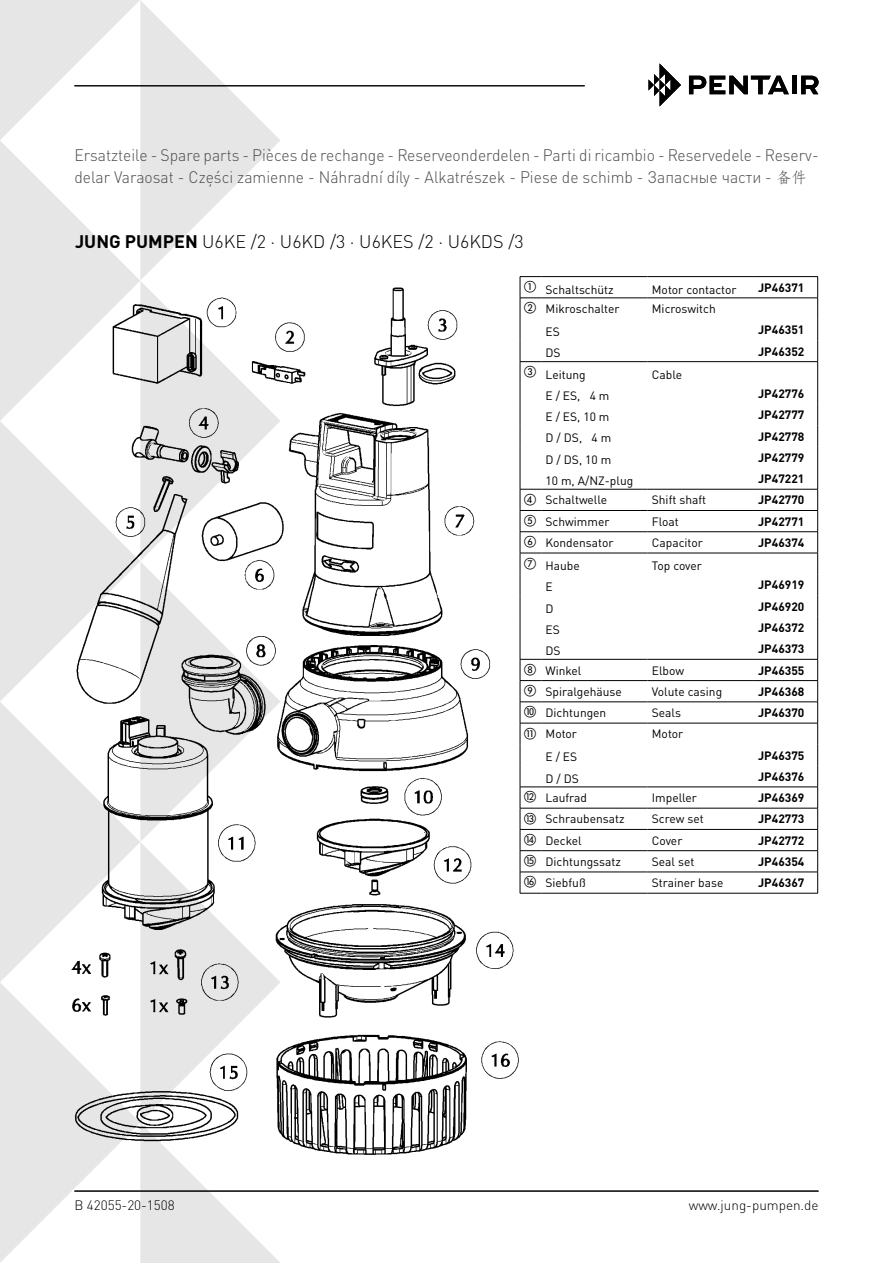
<style>
.page{position:relative;width:893px;height:1263px;background:#fff}
.page>*{position:absolute;margin:0;border:0;box-sizing:border-box;transform-origin:0 0}
.t1{font:300 18px "DIN Pro";color:#000}
.t2{font:300 16.5px/21.6px "DIN Pro";color:#4c4c4c;scale:.95 1}
.Test{font:300 13.5px "DIN Pro";color:#000}
.Test-2{font:12px "DIN Pro";color:#000}
.Tabelle{font:700 12px "DIN Pro";color:#000}
.Tabelle-2{font:12px "DIN Pro";color:#000}
.s1{font-family:"Adobe Fangsong Std";font-weight:400;font-size:15px}
.s2{font-weight:700}
</style>
<div class="page">
<svg style="left:0;top:0;width:281px;height:140px;fill:#eee"></svg>
<svg style="left:0;top:140px;width:280px;height:281px;fill:#e6e6e6"></svg>
<svg style="left:0;top:421px;width:44px;height:280px;fill:#e6e6e6"></svg>
<svg style="left:0;top:702px;width:44px;height:280px;background:#e9e9e9"></svg>
<svg style="left:0;top:983px;width:281px;height:280px;fill:#e6e6e6"></svg>
<svg style="left:0;top:1262px;width:13px;height:1px"></svg>
<hr style="left:74px;top:1191px;width:745px;height:1px;background:#000">
<hr style="left:74px;top:85px;width:511px;height:1px;background:#000">
<svg style="left:648px;top:63px;width:33px;height:44px"></svg>
<svg style="left:689px;top:76px;width:100px;height:18px"></svg>
<hr style="left:792px;top:76px;width:4px;height:18px;background:#000">
<svg style="left:801px;top:76px;width:18px;height:18px"></svg>
<img style="left:44px;top:276px;width:476px;height:893px">
<hr style="left:541px;top:276px;width:107px;height:1px;background:#000">
<hr style="left:648px;top:276px;width:106px;height:1px;background:#000">
<hr style="left:754px;top:276px;width:64px;height:1px;background:#000">
<hr style="left:541px;top:298px;width:107px;height:1px;background:#000">
<hr style="left:648px;top:298px;width:106px;height:1px;background:#000">
<hr style="left:754px;top:298px;width:64px;height:1px;background:#000">
<hr style="left:541px;top:361px;width:107px;height:1px;background:#000">
<hr style="left:648px;top:361px;width:106px;height:1px;background:#000">
<hr style="left:754px;top:361px;width:64px;height:1px;background:#000">
<hr style="left:541px;top:489px;width:107px;height:1px;background:#000">
<hr style="left:648px;top:489px;width:106px;height:1px;background:#000">
<hr style="left:754px;top:489px;width:64px;height:1px;background:#000">
<hr style="left:541px;top:510px;width:107px;height:1px;background:#000">
<hr style="left:648px;top:510px;width:106px;height:1px;background:#000">
<hr style="left:754px;top:510px;width:64px;height:1px;background:#000">
<hr style="left:541px;top:531px;width:107px;height:1px;background:#000">
<hr style="left:648px;top:531px;width:106px;height:1px;background:#000">
<hr style="left:754px;top:531px;width:64px;height:1px;background:#000">
<hr style="left:541px;top:553px;width:107px;height:1px;background:#000">
<hr style="left:648px;top:553px;width:106px;height:1px;background:#000">
<hr style="left:754px;top:553px;width:64px;height:1px;background:#000">
<hr style="left:541px;top:659px;width:107px;height:1px;background:#000">
<hr style="left:648px;top:659px;width:106px;height:1px;background:#000">
<hr style="left:754px;top:659px;width:64px;height:1px;background:#000">
<hr style="left:541px;top:680px;width:107px;height:1px;background:#000">
<hr style="left:648px;top:680px;width:106px;height:1px;background:#000">
<hr style="left:754px;top:680px;width:64px;height:1px;background:#000">
<hr style="left:541px;top:702px;width:107px;height:1px;background:#000">
<hr style="left:648px;top:702px;width:106px;height:1px;background:#000">
<hr style="left:754px;top:702px;width:64px;height:1px;background:#000">
<hr style="left:541px;top:723px;width:107px;height:1px;background:#000">
<hr style="left:648px;top:723px;width:106px;height:1px;background:#000">
<hr style="left:754px;top:723px;width:64px;height:1px;background:#000">
<hr style="left:541px;top:787px;width:107px;height:1px;background:#000">
<hr style="left:648px;top:787px;width:106px;height:1px;background:#000">
<hr style="left:754px;top:787px;width:64px;height:1px;background:#000">
<hr style="left:541px;top:808px;width:107px;height:1px;background:#000">
<hr style="left:648px;top:808px;width:106px;height:1px;background:#000">
<hr style="left:754px;top:808px;width:64px;height:1px;background:#000">
<hr style="left:541px;top:829px;width:107px;height:1px;background:#000">
<hr style="left:648px;top:829px;width:106px;height:1px;background:#000">
<hr style="left:754px;top:829px;width:64px;height:1px;background:#000">
<hr style="left:541px;top:850px;width:107px;height:1px;background:#000">
<hr style="left:648px;top:850px;width:106px;height:1px;background:#000">
<hr style="left:754px;top:850px;width:64px;height:1px;background:#000">
<hr style="left:541px;top:872px;width:107px;height:1px;background:#000">
<hr style="left:648px;top:872px;width:106px;height:1px;background:#000">
<hr style="left:754px;top:872px;width:64px;height:1px;background:#000">
<svg style="left:817px;top:277px;width:1px;height:616px"></svg>
<hr style="left:541px;top:893px;width:107px;height:1px;background:#000">
<hr style="left:648px;top:893px;width:106px;height:1px;background:#000">
<hr style="left:754px;top:893px;width:64px;height:1px;background:#000">
<svg style="left:520px;top:276px;width:21px;height:618px"></svg>
<p class="t2" style="left:74px;top:143px;width:782px">Ersatzteile - Spare parts - Pièces de rechange - Reserveonderdelen - Parti di ricambio - Reservedele - Reserv&shy;delar Varaosat - Części zamienne - Náhradní díly - Alkatrészek - Piese de schimb - Запасные части - <span class="s1">备件</span></p>
<p class="t1" style="left:75px;top:227px;width:450px"><span class="s2">JUNG PUMPEN</span> U6KE /2 · U6KD /3 · U6KES /2 · U6KDS /3</p>
<p class="Tabelle-2" style="left:546px;top:280px;width:70px">Schaltschütz</p>
<p class="Tabelle-2" style="left:652px;top:280px;width:86px">Motor contactor</p>
<p class="Tabelle" style="left:758px;top:277px;width:48px">JP46371</p>
<p class="Test-2" style="left:546px;top:299px;width:76px">Mikroschalter</p>
<p class="Test-2" style="left:652px;top:299px;width:65px">Microswitch</p>
<p class="Tabelle-2" style="left:546px;top:322px;width:16px">ES</p>
<p class="Tabelle" style="left:758px;top:320px;width:48px">JP46351</p>
<p class="Tabelle-2" style="left:546px;top:344px;width:17px">DS</p>
<p class="Tabelle" style="left:758px;top:341px;width:48px">JP46352</p>
<p class="Tabelle-2" style="left:546px;top:365px;width:42px">Leitung</p>
<p class="Tabelle-2" style="left:652px;top:365px;width:32px">Cable</p>
<p class="Tabelle-2" style="left:546px;top:386px;width:65px">E / ES, 4 m</p>
<p class="Tabelle" style="left:758px;top:384px;width:48px">JP42776</p>
<p class="Tabelle-2" style="left:546px;top:407px;width:65px">E / ES, 10 m</p>
<p class="Tabelle" style="left:758px;top:405px;width:48px">JP42777</p>
<p class="Tabelle-2" style="left:546px;top:429px;width:67px">D / DS, 4 m</p>
<p class="Tabelle" style="left:758px;top:426px;width:48px">JP42778</p>
<p class="Tabelle-2" style="left:546px;top:450px;width:67px">D / DS, 10 m</p>
<p class="Tabelle" style="left:758px;top:448px;width:48px">JP42779</p>
<p class="Tabelle-2" style="left:546px;top:471px;width:89px">10 m, A/NZ-plug</p>
<p class="Tabelle" style="left:758px;top:469px;width:48px">JP47221</p>
<p class="Test-2" style="left:546px;top:491px;width:63px">Schaltwelle</p>
<p class="Test-2" style="left:652px;top:491px;width:56px">Shift shaft</p>
<p class="Tabelle" style="left:758px;top:490px;width:48px">JP42770</p>
<p class="Test-2" style="left:546px;top:512px;width:65px">Schwimmer</p>
<p class="Test-2" style="left:652px;top:512px;width:29px">Float</p>
<p class="Tabelle" style="left:758px;top:511px;width:48px">JP42771</p>
<p class="Test-2" style="left:546px;top:533px;width:69px">Kondensator</p>
<p class="Test-2" style="left:652px;top:533px;width:53px">Capacitor</p>
<p class="Tabelle" style="left:758px;top:533px;width:48px">JP46374</p>
<p class="Tabelle-2" style="left:546px;top:556px;width:36px">Haube</p>
<p class="Tabelle-2" style="left:652px;top:556px;width:52px">Top cover</p>
<p class="Tabelle-2" style="left:546px;top:577px;width:9px">E</p>
<p class="Tabelle" style="left:758px;top:575px;width:48px">JP46919</p>
<p class="Tabelle-2" style="left:546px;top:599px;width:10px">D</p>
<p class="Tabelle" style="left:758px;top:596px;width:48px">JP46920</p>
<p class="Tabelle-2" style="left:546px;top:620px;width:16px">ES</p>
<p class="Tabelle" style="left:758px;top:618px;width:48px">JP46372</p>
<p class="Tabelle-2" style="left:546px;top:641px;width:17px">DS</p>
<p class="Tabelle" style="left:758px;top:639px;width:48px">JP46373</p>
<p class="Test-2" style="left:546px;top:661px;width:37px">Winkel</p>
<p class="Test-2" style="left:652px;top:661px;width:34px">Elbow</p>
<p class="Tabelle" style="left:758px;top:660px;width:48px">JP46355</p>
<p class="Test-2" style="left:546px;top:682px;width:78px">Spiralgehäuse</p>
<p class="Test-2" style="left:652px;top:682px;width:72px">Volute casing</p>
<p class="Tabelle" style="left:758px;top:681px;width:48px">JP46368</p>
<p class="Test-2" style="left:546px;top:703px;width:62px">Dichtungen</p>
<p class="Test-2" style="left:652px;top:703px;width:31px">Seals</p>
<p class="Tabelle" style="left:758px;top:703px;width:48px">JP46370</p>
<p class="Test-2" style="left:546px;top:724px;width:33px">Motor</p>
<p class="Test-2" style="left:652px;top:724px;width:33px">Motor</p>
<p class="Tabelle-2" style="left:546px;top:748px;width:33px">E / ES</p>
<p class="Tabelle" style="left:758px;top:745px;width:48px">JP46375</p>
<p class="Tabelle-2" style="left:546px;top:769px;width:35px">D / DS</p>
<p class="Tabelle" style="left:758px;top:766px;width:48px">JP46376</p>
<p class="Test-2" style="left:546px;top:788px;width:43px">Laufrad</p>
<p class="Test-2" style="left:652px;top:788px;width:47px">Impeller</p>
<p class="Tabelle" style="left:758px;top:788px;width:48px">JP46369</p>
<p class="Test-2" style="left:546px;top:809px;width:81px">Schraubensatz</p>
<p class="Test-2" style="left:652px;top:809px;width:53px">Screw set</p>
<p class="Tabelle" style="left:758px;top:809px;width:48px">JP42773</p>
<p class="Test-2" style="left:546px;top:831px;width:38px">Deckel</p>
<p class="Test-2" style="left:652px;top:831px;width:32px">Cover</p>
<p class="Tabelle" style="left:758px;top:830px;width:48px">JP42772</p>
<p class="Test-2" style="left:546px;top:852px;width:77px">Dichtungssatz</p>
<p class="Test-2" style="left:652px;top:852px;width:44px">Seal set</p>
<p class="Tabelle" style="left:758px;top:851px;width:48px">JP46354</p>
<p class="Test-2" style="left:546px;top:873px;width:42px">Siebfuß</p>
<p class="Test-2" style="left:652px;top:873px;width:73px">Strainer base</p>
<p class="Tabelle" style="left:758px;top:873px;width:48px">JP46367</p>
<p class="Test" style="left:74px;top:1194px;width:102px">B 42055-20-1508</p>
<p class="Test" style="left:689px;top:1194px;width:131px">www.jung-pumpen.de</p>
</div>
